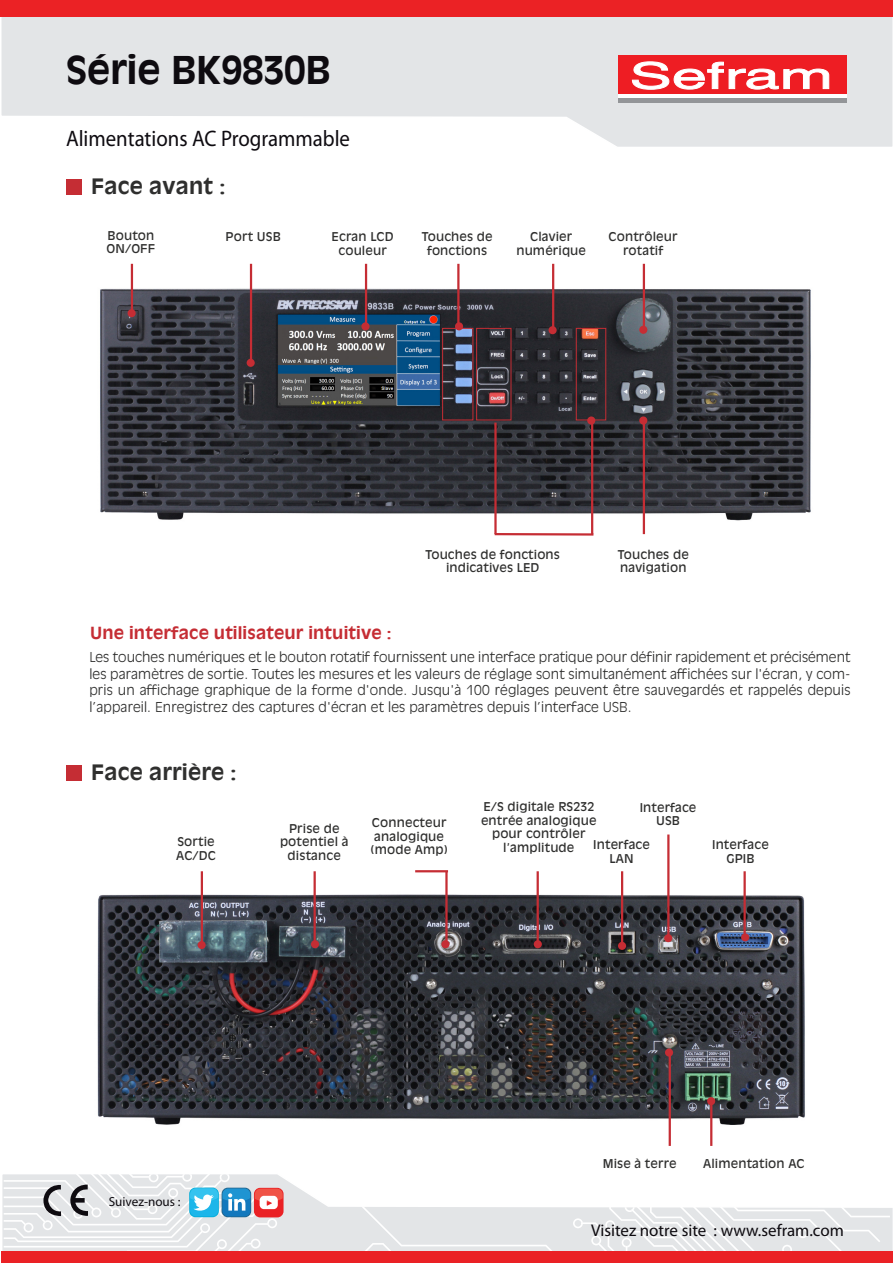
<style>
.page{position:relative;width:893px;height:1263px;background:#fff}
.page>*{position:absolute;margin:0;border:0;box-sizing:border-box;transform-origin:0 0}
.t1{font:700 37.8px "Antique Olive";color:#0e0b10}
.t2{font:22.5px "Myriad Pro";color:#0e0b10;scale:.93 1}
.t3{font:700 21px "Antique Olive";letter-spacing:.01em;color:#2f2f2e}
.t4{font:16.95px "Myriad Pro";color:#0e0b10}
.t5{font:700 16.5px "Antique Olive";letter-spacing:.01em;color:#c52d34}
.t6{font:300 13.5px/16.5px "Antique Olive";letter-spacing:.01em;color:#2f2f2e;text-align:justify}
.t7{font:13.2px "Myriad Pro";color:#0e0b10}
.t8{font:12px/13.5px "Antique Olive";letter-spacing:.01em;color:#2f2f2e;text-align:center}
</style>
<div class="page">
<svg style="left:0;top:0;width:893px;height:147px"></svg>
<div style="left:1px;top:0;width:892px;height:16px;background:#eb2225"></div>
<svg style="left:4px;top:1174px;width:886px;height:89px"></svg>
<div style="left:618px;top:56px;width:228px;height:47px;background:#fff"></div>
<div style="left:618px;top:98px;width:228px;height:5px;background:#939598"></div>
<div style="left:618px;top:56px;width:228px;height:38px;background:#ee1d23"></div>
<svg style="left:631px;top:61px;width:199px;height:29px"></svg>
<div style="left:66px;top:179px;width:16px;height:16px;background:#c52d34"></div>
<div style="left:66px;top:765px;width:16px;height:16px;background:#c52d34"></div>
<img style="left:100px;top:276px;width:711px;height:254px">
<img style="left:97px;top:883px;width:708px;height:254px">
<hr style="left:201px;top:871px;width:2px;height:75px;background:#c52d34">
<hr style="left:314px;top:871px;width:2px;height:75px;background:#c52d34">
<hr style="left:445px;top:871px;width:3px;height:75px;background:#c52d34">
<hr style="left:415px;top:870px;width:33px;height:2px;background:#c52d34">
<hr style="left:537px;top:871px;width:2px;height:75px;background:#c52d34">
<hr style="left:621px;top:871px;width:2px;height:75px;background:#c52d34">
<hr style="left:669px;top:1052px;width:2px;height:94px;background:#c52d34">
<hr style="left:710px;top:1101px;width:2px;height:45px;background:#c52d34">
<hr style="left:667px;top:834px;width:2px;height:103px;background:#c52d34">
<hr style="left:643px;top:423px;width:2px;height:111px;background:#c52d34">
<hr style="left:643px;top:264px;width:2px;height:64px;background:#c52d34">
<hr style="left:552px;top:264px;width:2px;height:64px;background:#c52d34">
<hr style="left:457px;top:264px;width:2px;height:64px;background:#c52d34">
<hr style="left:365px;top:264px;width:2px;height:64px;background:#c52d34">
<hr style="left:250px;top:264px;width:2px;height:100px;background:#c52d34">
<hr style="left:131px;top:264px;width:2px;height:51px;background:#c52d34">
<hr style="left:591px;top:423px;width:2px;height:111px;background:#c52d34">
<hr style="left:494px;top:423px;width:3px;height:111px;background:#c52d34">
<hr style="left:495px;top:533px;width:98px;height:3px;background:#c52d34">
<hr style="left:743px;top:871px;width:3px;height:68px;background:#c52d34">
<div style="left:476px;top:328px;width:35px;height:92px;border:1px solid #c52d34"></div>
<div style="left:576px;top:328px;width:30px;height:92px;border:1px solid #c52d34"></div>
<div style="left:442px;top:328px;width:31px;height:92px;border:1px solid #c52d34"></div>
<div style="left:247px;top:359px;width:8px;height:8px;background:#c52d34;border-radius:50%"></div>
<div style="left:361px;top:322px;width:9px;height:8px;background:#c52d34;border-radius:50%"></div>
<div style="left:549px;top:326px;width:8px;height:8px;background:#c52d34;border-radius:50%"></div>
<div style="left:639px;top:326px;width:8px;height:8px;background:#c52d34;border-radius:50%"></div>
<div style="left:587px;top:416px;width:8px;height:9px;background:#c52d34;border-radius:50%"></div>
<div style="left:741px;top:933px;width:8px;height:8px;background:#c52d34;border-radius:50%"></div>
<div style="left:664px;top:934px;width:8px;height:8px;background:#c52d34;border-radius:50%"></div>
<div style="left:665px;top:1048px;width:8px;height:8px;background:#c52d34;border-radius:50%"></div>
<div style="left:707px;top:1097px;width:8px;height:8px;background:#c52d34;border-radius:50%"></div>
<div style="left:618px;top:942px;width:8px;height:8px;background:#c52d34;border-radius:50%"></div>
<div style="left:534px;top:940px;width:8px;height:8px;background:#c52d34;border-radius:50%"></div>
<div style="left:441px;top:940px;width:8px;height:8px;background:#c52d34;border-radius:50%"></div>
<div style="left:311px;top:940px;width:8px;height:8px;background:#c52d34;border-radius:50%"></div>
<div style="left:198px;top:941px;width:8px;height:8px;background:#c52d34;border-radius:50%"></div>
<div style="left:639px;top:416px;width:8px;height:9px;background:#c52d34;border-radius:50%"></div>
<div style="left:455px;top:322px;width:8px;height:8px;background:#c52d34;border-radius:50%"></div>
<div style="left:128px;top:309px;width:8px;height:8px;background:#c52d34;border-radius:50%"></div>
<h1 class="t1" style="left:66px;top:55px;width:266px">Série BK9830B</h1>
<h2 class="t2" style="left:66px;top:130px;width:307px">Alimentations AC Programmable</h2>
<h3 class="t3" style="left:91px;top:178px;width:136px">Face avant :</h3>
<p class="t8" style="left:107px;top:229px;width:50px;text-align:left">Bouton<br>ON/OFF</p>
<p class="t8" style="left:226px;top:231px;width:57px">Port USB</p>
<p class="t8" style="left:332px;top:231px;width:64px">Ecran LCD couleur</p>
<p class="t8" style="left:422px;top:231px;width:72px">Touches de fonctions</p>
<p class="t8" style="left:516px;top:231px;width:71px">Clavier numérique</p>
<p class="t8" style="left:609px;top:231px;width:71px">Contrôleur rotatif</p>
<p class="t5" style="left:90px;top:626px;width:303px">Une interface utilisateur intuitive :</p>
<p class="t8" style="left:425px;top:548px;width:136px">Touches de fonctions indicatives LED</p>
<p class="t8" style="left:618px;top:548px;width:72px;text-align:left">Touches de navigation</p>
<p class="t6" style="left:89px;top:649px;width:763px">Les touches numériques et le bouton rotatif fournissent une interface pratique pour définir rapidement et précisément les paramètres de sortie. Toutes les mesures et les valeurs de réglage sont simultanément affichées sur l'écran, y com&shy;pris un affichage graphique de la forme d'onde. Jusqu'à 100 réglages peuvent être sauvegardés et rappelés depuis l’appareil. Enregistrez des captures d'écran et les paramètres depuis l’interface USB.</p>
<h3 class="t3" style="left:91px;top:764px;width:147px">Face arrière :</h3>
<p class="t8" style="left:176px;top:836px;width:41px;text-align:left">Sortie<br>AC/DC</p>
<p class="t8" style="left:280px;top:822px;width:70px">Prise de potentiel à distance</p>
<p class="t8" style="left:481px;top:800px;width:117px">E/S digitale RS232 entrée analogique pour contrôler l’amplitude</p>
<p class="t8" style="left:640px;top:801px;width:58px">Interface</p>
<p class="t8" style="left:372px;top:817px;width:76px">Connecteur</p>
<p class="t8" style="left:656px;top:815px;width:26px">USB</p>
<p class="t8" style="left:371px;top:830px;width:79px">analogique (mode Amp)</p>
<p class="t8" style="left:593px;top:839px;width:58px">Interface<br>LAN</p>
<p class="t8" style="left:712px;top:839px;width:58px">Interface<br>GPIB</p>
<p class="t7" style="left:109px;top:1196px;width:73px">Suivez-nous :</p>
<p class="t8" style="left:603px;top:1157px;width:76px">Mise à terre</p>
<p class="t8" style="left:703px;top:1157px;width:103px">Alimentation AC</p>
<p class="t4" style="left:591px;top:1224px;width:254px">Visitez notre site : www.sefram.com</p>
</div>
